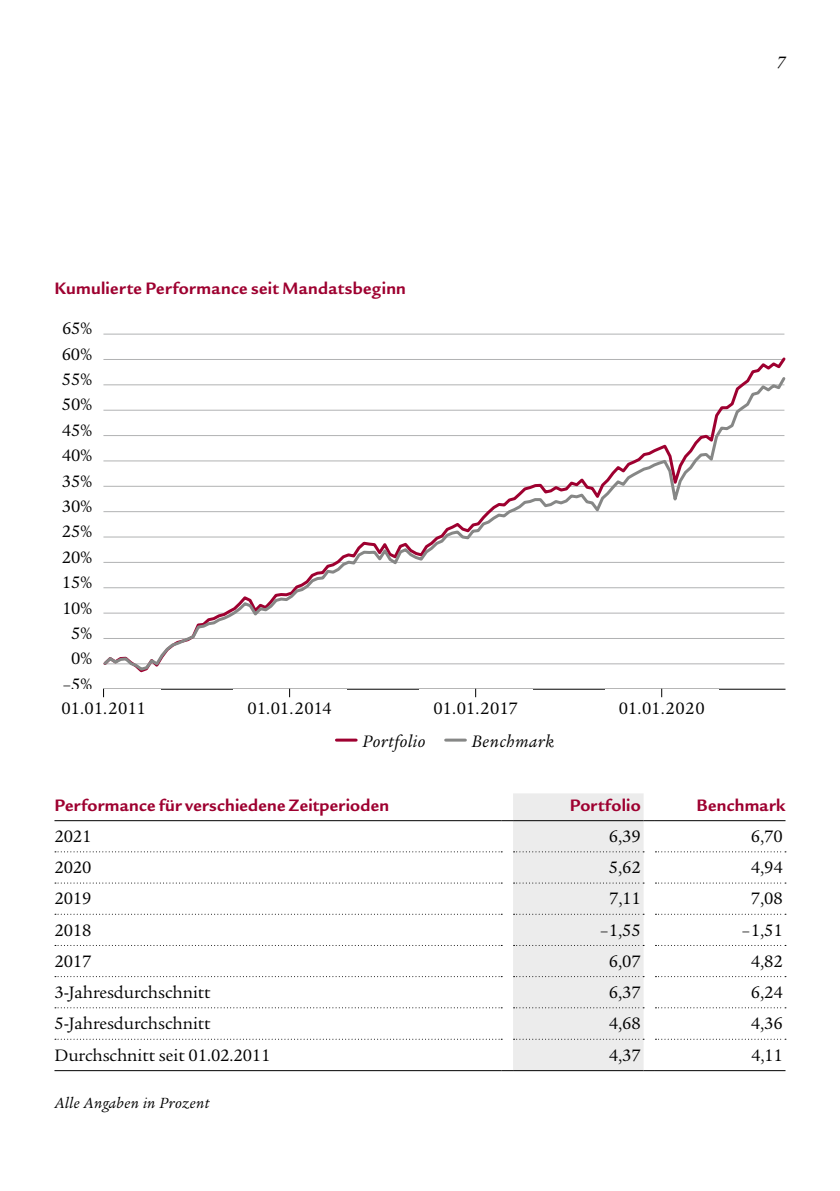
<style>
.page{position:relative;width:840px;height:1191px;background:#fff}
.page>*{position:absolute;margin:0;border:0;box-sizing:border-box;transform-origin:0 0}
.Book_10_13pt_K{font:18px "Legacy Serif ITC Pro";letter-spacing:-.005em;color:#000}
.t1{font:700 18px "Legacy Sans ITC Pro";letter-spacing:.02em;color:#9e0030}
.t2{font:italic 18px "Legacy Serif ITC Pro";letter-spacing:.03em;color:#000}
.t3{font:italic 16px "Legacy Serif ITC Pro";letter-spacing:.025em;color:#000}
</style>
<div class="page">
<hr style="left:54px;top:820px;width:447px;height:1px;background:#000">
<hr style="left:54px;top:1070px;width:447px;height:1px;background:#000">
<svg style="left:55px;top:793px;width:730px;height:278px"></svg>
<hr style="left:336px;top:738px;width:20px;height:3px;background:#9e0030">
<hr style="left:445px;top:738px;width:20px;height:3px;background:#868786">
<hr style="left:103px;top:334px;width:681px;height:1px;background:#b1b2b3">
<hr style="left:103px;top:688px;width:682px;height:1px;background:#000">
<svg style="left:103px;top:374px;width:683px;height:298px"></svg>
<p class="t2" style="left:776px;top:51px;width:10px">7</p>
<p class="t1" style="left:54px;top:277px;width:353px">Kumulierte Performance seit Mandatsbeginn</p>
<p class="Book_10_13pt_K" style="left:62px;top:317px;width:31px">65%</p>
<p class="Book_10_13pt_K" style="left:62px;top:343px;width:32px">60%</p>
<p class="Book_10_13pt_K" style="left:62px;top:368px;width:32px">55%</p>
<p class="Book_10_13pt_K" style="left:62px;top:394px;width:32px">50%</p>
<p class="Book_10_13pt_K" style="left:62px;top:419px;width:32px">45%</p>
<p class="Book_10_13pt_K" style="left:62px;top:444px;width:32px">40%</p>
<p class="Book_10_13pt_K" style="left:62px;top:470px;width:32px">35%</p>
<p class="Book_10_13pt_K" style="left:62px;top:495px;width:32px">30%</p>
<p class="Book_10_13pt_K" style="left:62px;top:521px;width:32px">25%</p>
<p class="Book_10_13pt_K" style="left:62px;top:546px;width:32px">20%</p>
<p class="Book_10_13pt_K" style="left:62px;top:571px;width:32px">15%</p>
<p class="Book_10_13pt_K" style="left:62px;top:597px;width:31px">10%</p>
<p class="Book_10_13pt_K" style="left:71px;top:622px;width:22px">5%</p>
<p class="Book_10_13pt_K" style="left:71px;top:648px;width:22px">0%</p>
<p class="Book_10_13pt_K" style="left:63px;top:673px;width:31px">–5%</p>
<p class="Book_10_13pt_K" style="left:61px;top:697px;width:86px">01.01.2011</p>
<p class="Book_10_13pt_K" style="left:247px;top:697px;width:86px">01.01.2014</p>
<p class="Book_10_13pt_K" style="left:433px;top:697px;width:86px">01.01.2017</p>
<p class="Book_10_13pt_K" style="left:618px;top:697px;width:87px">01.01.2020</p>
<p class="t2" style="left:362px;top:729px;width:64px">Portfolio</p>
<p class="t2" style="left:471px;top:729px;width:84px">Benchmark</p>
<p class="t1" style="left:54px;top:795px;width:336px">Performance für verschiedene Zeitperioden</p>
<p class="t1" style="left:569px;top:795px;width:72px">Portfolio</p>
<p class="t1" style="left:696px;top:795px;width:90px">Benchmark</p>
<p class="Book_10_13pt_K" style="left:54px;top:825px;width:39px">2021</p>
<p class="Book_10_13pt_K" style="left:608px;top:825px;width:33px">6,39</p>
<p class="Book_10_13pt_K" style="left:750px;top:825px;width:33px">6,70</p>
<p class="Book_10_13pt_K" style="left:54px;top:856px;width:39px">2020</p>
<p class="Book_10_13pt_K" style="left:608px;top:856px;width:33px">5,62</p>
<p class="Book_10_13pt_K" style="left:750px;top:856px;width:33px">4,94</p>
<p class="Book_10_13pt_K" style="left:54px;top:887px;width:39px">2019</p>
<p class="Book_10_13pt_K" style="left:609px;top:887px;width:33px">7,11</p>
<p class="Book_10_13pt_K" style="left:750px;top:887px;width:33px">7,08</p>
<p class="Book_10_13pt_K" style="left:54px;top:919px;width:39px">2018</p>
<p class="Book_10_13pt_K" style="left:599px;top:919px;width:42px">–1,55</p>
<p class="Book_10_13pt_K" style="left:741px;top:919px;width:42px">–1,51</p>
<p class="Book_10_13pt_K" style="left:54px;top:950px;width:39px">2017</p>
<p class="Book_10_13pt_K" style="left:608px;top:950px;width:33px">6,07</p>
<p class="Book_10_13pt_K" style="left:750px;top:950px;width:33px">4,82</p>
<p class="Book_10_13pt_K" style="left:54px;top:981px;width:157px">3-Jahresdurchschnitt</p>
<p class="Book_10_13pt_K" style="left:608px;top:981px;width:33px">6,37</p>
<p class="Book_10_13pt_K" style="left:750px;top:981px;width:33px">6,24</p>
<p class="Book_10_13pt_K" style="left:54px;top:1012px;width:157px">5-Jahresdurchschnitt</p>
<p class="Book_10_13pt_K" style="left:608px;top:1012px;width:33px">4,68</p>
<p class="Book_10_13pt_K" style="left:750px;top:1012px;width:33px">4,36</p>
<p class="Book_10_13pt_K" style="left:54px;top:1043px;width:217px">Durchschnitt seit 01.02.2011</p>
<p class="Book_10_13pt_K" style="left:608px;top:1043px;width:33px">4,37</p>
<p class="Book_10_13pt_K" style="left:750px;top:1043px;width:33px">4,11</p>
<p class="t3" style="left:54px;top:1093px;width:156px">Alle Angaben in Prozent</p>
</div>
